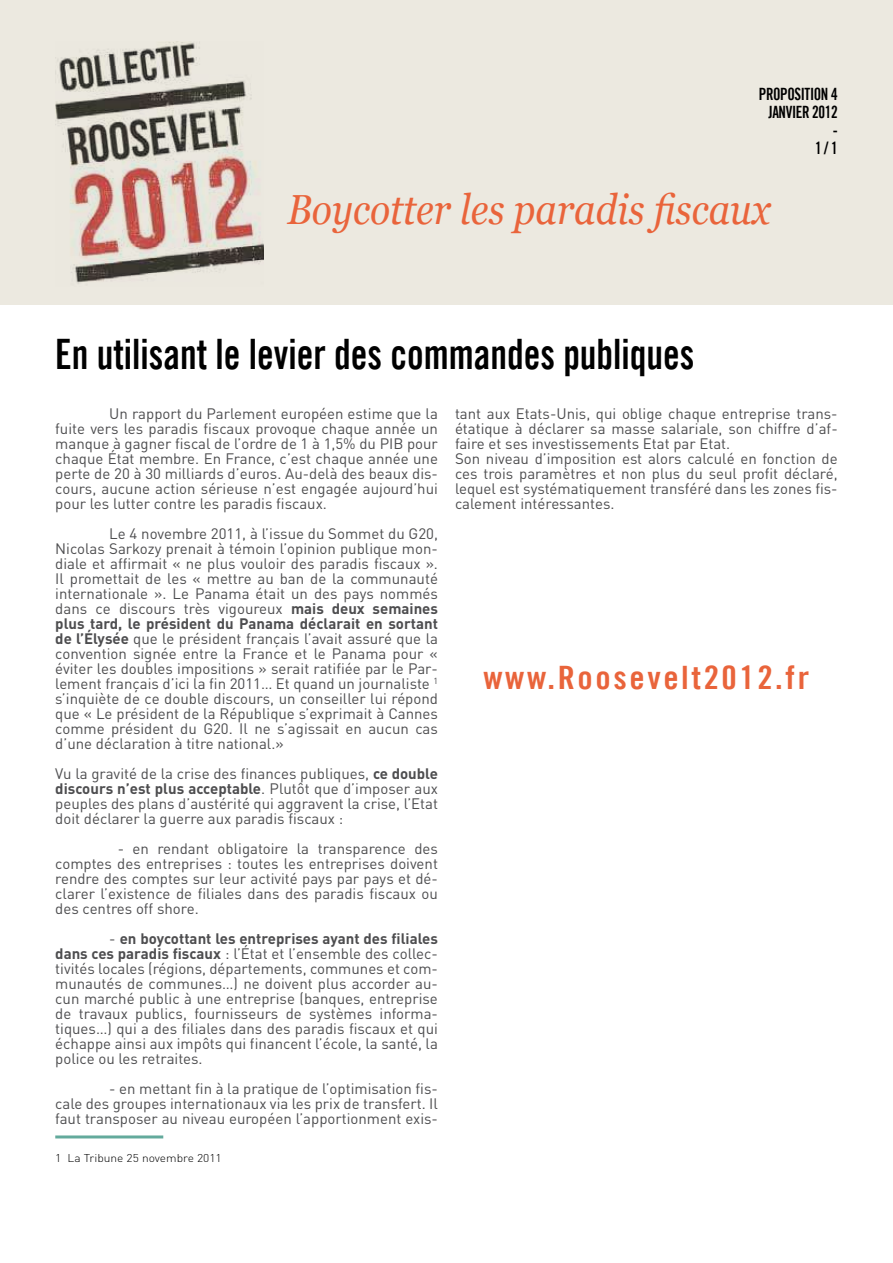
<style>
.page{position:relative;width:893px;height:1263px;background:#fff}
.page>*{position:absolute;margin:0;border:0;box-sizing:border-box;transform-origin:0 0}
.t1{font:42px "Trade Gothic Bold Cond Twenty";color:#000;scale:.89 1}
.t2{font:italic 42px "Georgia";color:#e9643b;scale:.89 1}
.t3{font:32.25px "Trade Gothic Bold Cond Twenty";letter-spacing:.075em;color:#e9643b;scale:1.07 1}
.t4{font:16.95px/18px "Trade Gothic Bold Cond Twenty";letter-spacing:-.025em;color:#000;text-align:right;scale:.88 1}
.t5{font:15px/15px "DIN";color:#4d4d4f;text-align:justify}
.t6{font:300 11.25px "DIN";color:#000;scale:1.07 1}
.s1{font-weight:700}
</style>
<div class="page">
<div style="left:0;top:0;width:893px;height:305px;background:#ece9e0"></div>
<hr style="left:55px;top:1135px;width:108px;height:3px;background:#63aa9c">
<img style="left:55px;top:42px;width:209px;height:242px">
<p class="t4" style="left:759px;top:86px;width:91px">PROPOSITION 4 jaNvIeR 2012<br>-<br>1 / 1</p>
<h1 class="t2" style="left:287px;top:183px;width:544px">Boycotter les paradis iscaux</h1>
<h1 class="t1" style="left:55px;top:338px;width:720px">en utilisant le levier des commandes publiques</h1>
<p class="t5" style="left:55px;top:406px;width:384px;text-indent:54px">Un rapport du Parlement européen estime que la fuite vers les paradis fiscaux provoque chaque année un manque à gagner fiscal de l’ordre de 1 à 1,5% du PIB pour chaque État membre. En France, c’est chaque année une perte de 20 à 30 milliards d’euros. Au-delà des beaux dis&shy;cours, aucune action sérieuse n’est engagée aujourd’hui pour les lutter contre les paradis fiscaux.</p>
<p class="t5" style="left:55px;top:526px;width:384px;text-indent:54px">Le 4 novembre 2011, à l’issue du Sommet du G20, Nicolas Sarkozy prenait à témoin l’opinion publique mon&shy;diale et affirmait « ne plus vouloir des paradis fiscaux ».<br>Il promettait de les « mettre au ban de la communauté internationale ». Le Panama était un des pays nommés dans ce discours très vigoureux <span class="s1">mais deux semaines plus tard, le président du Panama déclarait en sortant de l’Élysée</span> que le président français l’avait assuré que la convention signée entre la France et le Panama pour « éviter les doubles impositions » serait ratifiée par le Par&shy;lement français d’ici la fin 2011… Et quand un journaliste <sup>1 </sup>s’inquiète de ce double discours, un conseiller lui répond que « Le président de la République s’exprimait à Cannes comme président du G20. Il ne s’agissait en aucun cas d’une déclaration à titre national.»</p>
<p class="t5" style="left:55px;top:766px;width:384px">Vu la gravité de la crise des finances publiques, <span class="s1">ce double discours n’est plus acceptable</span>. Plutôt que d’imposer aux peuples des plans d’austérité qui aggravent la crise, l’Etat doit déclarer la guerre aux paradis fiscaux :</p>
<p class="t5" style="left:55px;top:841px;width:384px;text-indent:62px">- en rendant obligatoire la transparence des comptes des entreprises : toutes les entreprises doivent rendre des comptes sur leur activité pays par pays et dé&shy;clarer l’existence de filiales dans des paradis fiscaux ou des centres off shore.</p>
<p class="t5" style="left:55px;top:931px;width:384px;text-indent:54px">- <span class="s1">en boycottant les entreprises ayant des filiales dans ces paradis fiscaux</span> : l’État et l’ensemble des collec&shy;tivités locales (régions, départements, communes et com&shy;munautés de communes…) ne doivent plus accorder au&shy;cun marché public à une entreprise (banques, entreprise de travaux publics, fournisseurs de systèmes informa&shy;tiques…) qui a des filiales dans des paradis fiscaux et qui échappe ainsi aux impôts qui financent l’école, la santé, la police ou les retraites.</p>
<p class="t5" style="left:55px;top:1081px;width:384px;text-indent:54px">- en mettant fin à la pratique de l’optimisation fis&shy;cale des groupes internationaux via les prix de transfert. Il faut transposer au niveau européen l’apportionment exis-</p>
<p class="t6" style="left:55px;top:1152px;width:157px">1 La Tribune 25 novembre 2011</p>
<p class="t5" style="left:455px;top:406px;width:384px;text-align:left">tant aux Etats-Unis, qui oblige chaque entreprise trans&shy;étatique à déclarer sa masse salariale, son chiffre d’af&shy;faire et ses investissements Etat par Etat.<br>Son niveau d’imposition est alors calculé en fonction de ces trois paramètres et non plus du seul profit déclaré, lequel est systématiquement transféré dans les zones fis&shy;calement intéressantes.</p>
<h2 class="t3" style="left:483px;top:665px;width:306px">www.Roosevelt2012.fr</h2>
</div>
